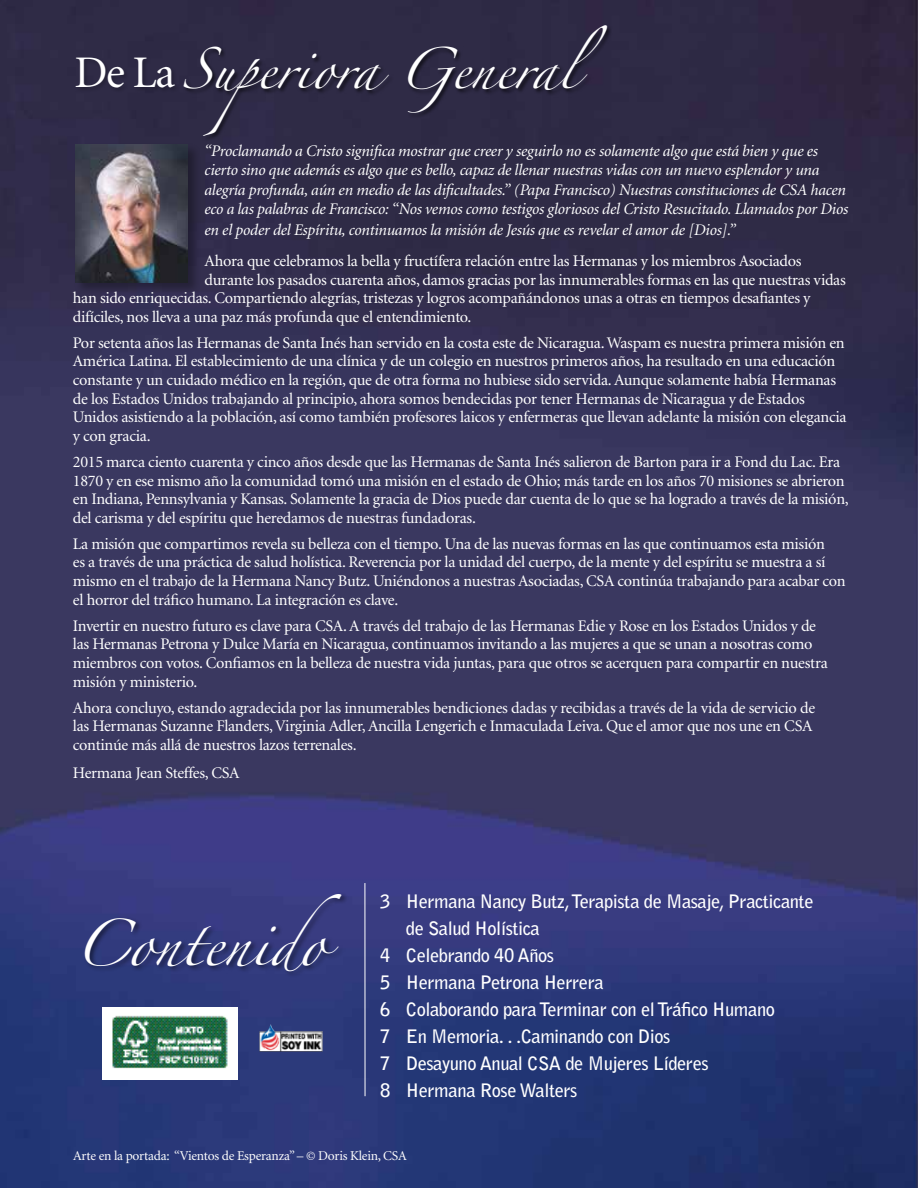
<style>
.page{position:relative;width:918px;height:1188px;background:#fff}
.page>*{position:absolute;margin:0;border:0;box-sizing:border-box;transform-origin:0 0}
.t1{font:42px "Zapfino";color:#fff}
.t2{font:37.5px "Zapfino";color:#fff}
.t3{font:700 18.45px "Bell Gothic";letter-spacing:-.025em;color:#fff}
.t4{font:16.2px/18.6px "Minion";letter-spacing:-.02em;color:#fff}
.t5{font:italic 16.2px/19.5px "Minion";letter-spacing:-.015em;color:#fff}
.t6{font:13.5px "Minion";letter-spacing:-.02em;color:#fff}
.s1{font-family:"Minion";font-size:45.15px}
</style>
<div class="page">
<img style="left:0;top:0;width:918px;height:1188px">
<div style="left:83px;top:892px;width:266px;height:86px;background:#000;opacity:.5"></div>
<hr style="left:365px;top:883px;width:1px;height:213px;background:#fff">
<img style="left:259px;top:1024px;width:64px;height:28px">
<div style="left:183px;top:25px;width:430px;height:117px;background:#000;opacity:.65"></div>
<div style="left:75px;top:56px;width:105px;height:37px;background:#2d2944"></div>
<div style="left:74px;top:143px;width:126px;height:153px;background:#000;opacity:.3"></div>
<img style="left:75px;top:144px;width:112px;height:138px">
<img style="left:103px;top:1007px;width:135px;height:72px">
<h2 class="t2" style="left:74px;top:53px;width:534px"><span class="s1">De La</span> Superiora General</h2>
<p class="t5" style="left:205px;top:142px;width:645px">“Proclamando a Cristo significa mostrar que creer y seguirlo no es solamente algo que está bien y que es cierto sino que además es algo que es bello, capaz de llenar nuestras vidas con un nuevo esplendor y una alegría profunda, aún en medio de las dificultades.” (Papa Francisco) Nuestras constituciones de CSA hacen eco a las palabras de Francisco: “Nos vemos como testigos gloriosos del Cristo Resucitado. Llamados por Dios</p>
<p class="t5" style="left:205px;top:221px;width:533px">en el poder del Espíritu, continuamos la misión de Jesús que es revelar el amor de [Dios].”</p>
<p class="t4" style="left:205px;top:252px;width:599px">Ahora que celebramos la bella y fructífera relación entre las Hermanas y los miembros Asociados</p>
<p class="t4" style="left:205px;top:271px;width:643px">durante los pasados cuarenta años, damos gracias por las innumerables formas en las que nuestras vidas</p>
<p class="t4" style="left:73px;top:289px;width:739px">han sido enriquecidas. Compartiendo alegrías, tristezas y logros acompañándonos unas a otras en tiempos desafiantes y</p>
<p class="t4" style="left:73px;top:308px;width:400px">difíciles, nos lleva a una paz más profunda que el entendimiento.</p>
<p class="t4" style="left:73px;top:334px;width:775px">Por setenta años las Hermanas de Santa Inés han servido en la costa este de Nicaragua. Waspam es nuestra primera misión en América Latina. El establecimiento de una clínica y de un colegio en nuestros primeros años, ha resultado en una educación constante y un cuidado médico en la región, que de otra forma no hubiese sido servida. Aunque solamente había Hermanas de los Estados Unidos trabajando al principio, ahora somos bendecidas por tener Hermanas de Nicaragua y de Estados Unidos asistiendo a la población, así como también profesores laicos y enfermeras que llevan adelante la misión con elegancia y con gracia.</p>
<p class="t4" style="left:73px;top:453px;width:777px">2015 marca ciento cuarenta y cinco años desde que las Hermanas de Santa Inés salieron de Barton para ir a Fond du Lac. Era 1870 y en ese mismo año la comunidad tomó una misión en el estado de Ohio; más tarde en los años 70 misiones se abrieron en Indiana, Pennsylvania y Kansas. Solamente la gracia de Dios puede dar cuenta de lo que se ha logrado a través de la misión, del carisma y del espíritu que heredamos de nuestras fundadoras.</p>
<p class="t4" style="left:73px;top:535px;width:774px">La misión que compartimos revela su belleza con el tiempo. Una de las nuevas formas en las que continuamos esta misión<br>es a través de una práctica de salud holística. Reverencia por la unidad del cuerpo, de la mente y del espíritu se muestra a sí mismo en el trabajo de la Hermana Nancy Butz. Uniéndonos a nuestras Asociadas, CSA continúa trabajando para acabar con el horror del tráfico humano. La integración es clave.</p>
<p class="t4" style="left:73px;top:617px;width:756px">Invertir en nuestro futuro es clave para CSA. A través del trabajo de las Hermanas Edie y Rose en los Estados Unidos y de las Hermanas Petrona y Dulce María en Nicaragua, continuamos invitando a las mujeres a que se unan a nosotras como miembros con votos. Confiamos en la belleza de nuestra vida juntas, para que otros se acerquen para compartir en nuestra misión y ministerio.</p>
<p class="t4" style="left:73px;top:699px;width:744px">Ahora concluyo, estando agradecida por las innumerables bendiciones dadas y recibidas a través de la vida de servicio de las Hermanas Suzanne Flanders, Virginia Adler, Ancilla Lengerich e Inmaculada Leiva. Que el amor que nos une en CSA continúe más allá de nuestros lazos terrenales.</p>
<p class="t4" style="left:73px;top:764px;width:168px">Hermana Jean Steffes, CSA</p>
<h1 class="t1" style="left:73px;top:926px;width:270px">Contenido</h1>
<p class="t3" style="left:380px;top:890px;width:435px">3 Hermana Nancy Butz, Terapista de Masaje, Practicante</p>
<p class="t3" style="left:406px;top:917px;width:135px">de Salud Holística</p>
<p class="t3" style="left:380px;top:944px;width:175px">4 Celebrando 40 Años</p>
<p class="t3" style="left:380px;top:971px;width:225px">5 Hermana Petrona Herrera</p>
<p class="t3" style="left:380px;top:999px;width:396px">6 Colaborando para Terminar con el Tráfico Humano</p>
<p class="t3" style="left:380px;top:1026px;width:292px">7 En Memoria. . .Caminando con Dios</p>
<p class="t3" style="left:380px;top:1053px;width:330px">7 Desayuno Anual CSA de Mujeres Líderes</p>
<p class="t3" style="left:380px;top:1080px;width:199px">8 Hermana Rose Walters</p>
<p class="t6" style="left:73px;top:1149px;width:335px">Arte en la portada: “Vientos de Esperanza” – © Doris Klein, CSA</p>
</div>
